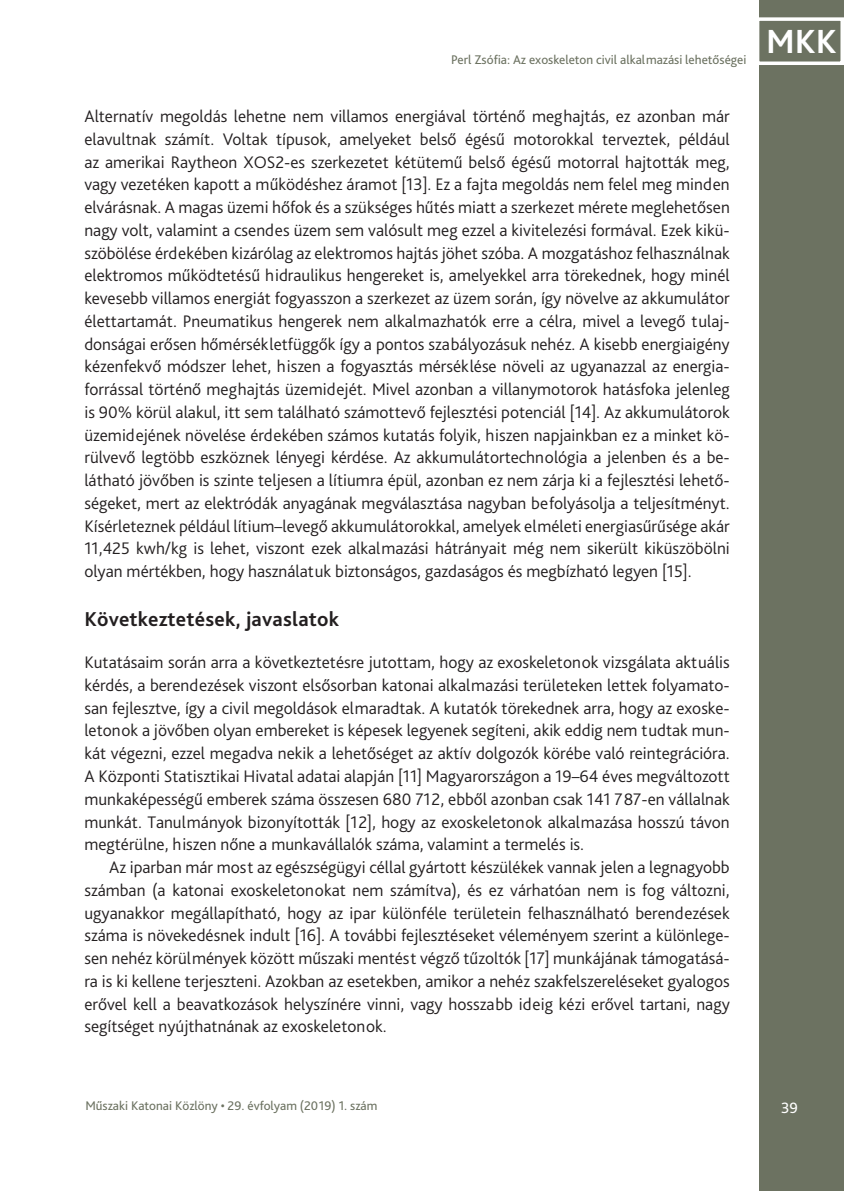
<style>
.page{position:relative;width:844px;height:1191px;background:#fff}
.page>*{position:absolute;margin:0;border:0;box-sizing:border-box;transform-origin:0 0}
.t1{font:700 35px "Bliss Pro";color:#fff}
.Címsor_1{font:700 21px "Bliss Pro";letter-spacing:.01em;color:#231f20}
.Szöveg_1st___3_mm{font:300 17.5px/22.8px "Bliss Pro";color:#231f20;text-align:justify}
.Szöveg_1st{font:300 17.5px/22.8px "Bliss Pro";color:#231f20;text-align:justify}
.Szöveg{font:300 17.5px/22.8px "Bliss Pro";color:#231f20;text-align:justify}
.t2{font:15.75px "Bliss Pro";color:#fff}
.t3{font:13.12px "Bliss Pro";color:#6c7261}
</style>
<div class="page">
<div style="left:759px;top:0;width:84px;height:1191px;background:#6c7261"></div>
<div style="left:755px;top:17px;width:88px;height:48px;border:4px solid #fff"></div>
<p class="t3" style="left:451px;top:51px;width:297px">Perl Zsófia: Az exoskeleton civil alkalmazási lehetőségei</p>
<p class="Szöveg_1st___3_mm" style="left:84px;top:104px;width:646px">Alternatív megoldás lehetne nem villamos energiával történő meghajtás, ez azonban már elavultnak számít. Voltak típusok, amelyeket belső égésű motorokkal terveztek, például az amerikai Raytheon XOS2-es szerkezetet kétütemű belső égésű motorral hajtották meg, vagy vezetéken kapott a működéshez áramot [13]. Ez a fajta megoldás nem felel meg minden elvárásnak. A magas üzemi hőfok és a szükséges hűtés miatt a szerkezet mérete meglehetősen nagy volt, valamint a csendes üzem sem valósult meg ezzel a kivitelezési formával. Ezek kikü&shy;szöbölése érdekében kizárólag az elektromos hajtás jöhet szóba. A mozgatáshoz felhasználnak elektromos működtetésű hidraulikus hengereket is, amelyekkel arra törekednek, hogy minél kevesebb villamos energiát fogyasszon a szerkezet az üzem során, így növelve az akkumulátor élettartamát. Pneumatikus hengerek nem alkalmazhatók erre a célra, mivel a levegő tulaj&shy;donságai erősen hőmérsékletfüggők így a pontos szabályozásuk nehéz. A kisebb energiaigény kézenfekvő módszer lehet, hiszen a fogyasztás mérséklése növeli az ugyanazzal az energia&shy;forrással történő meghajtás üzemidejét. Mivel azonban a villanymotorok hatásfoka jelenleg is 90% körül alakul, itt sem található számottevő fejlesztési potenciál [14]. Az akkumulátorok üzemidejének növelése érdekében számos kutatás folyik, hiszen napjainkban ez a minket kö&shy;rülvevő legtöbb eszköznek lényegi kérdése. Az akkumulátortechnológia a jelenben és a be&shy;látható jövőben is szinte teljesen a lítiumra épül, azonban ez nem zárja ki a fejlesztési lehető&shy;ségeket, mert az elektródák anyagának megválasztása nagyban befolyásolja a teljesítményt.<br>Kísérleteznek például lítium–levegő akkumulátorokkal, amelyek elméleti energiasűrűsége akár 11,425 kwh/kg is lehet, viszont ezek alkalmazási hátrányait még nem sikerült kiküszöbölni olyan mértékben, hogy használatuk biztonságos, gazdaságos és megbízható legyen [15].</p>
<p class="Címsor_1" style="left:84px;top:606px;width:256px">Következtetések, javaslatok</p>
<p class="Szöveg_1st" style="left:84px;top:650px;width:646px">Kutatásaim során arra a következtetésre jutottam, hogy az exoskeletonok vizsgálata aktuális kérdés, a berendezések viszont elsősorban katonai alkalmazási területeken lettek folyamato&shy;san fejlesztve, így a civil megoldások elmaradtak. A kutatók törekednek arra, hogy az exoske&shy;letonok a jövőben olyan embereket is képesek legyenek segíteni, akik eddig nem tudtak mun&shy;kát végezni, ezzel megadva nekik a lehetőséget az aktív dolgozók körébe való reintegrációra.<br>A Központi Statisztikai Hivatal adatai alapján [11] Magyarországon a 19–64 éves megváltozott munkaképességű emberek száma összesen 680 712, ebből azonban csak 141 787-en vállalnak munkát. Tanulmányok bizonyították [12], hogy az exoskeletonok alkalmazása hosszú távon megtérülne, hiszen nőne a munkavállalók száma, valamint a termelés is.</p>
<p class="Szöveg" style="left:84px;top:855px;width:646px;text-indent:25px">Az iparban már most az egészségügyi céllal gyártott készülékek vannak jelen a legnagyobb számban (a katonai exoskeletonokat nem számítva), és ez várhatóan nem is fog változni, ugyanakkor megállapítható, hogy az ipar különféle területein felhasználható berendezések száma is növekedésnek indult [16]. A további fejlesztéseket véleményem szerint a különlege&shy;sen nehéz körülmények között műszaki mentést végző tűzoltók [17] munkájának támogatásá&shy;ra is ki kellene terjeszteni. Azokban az esetekben, amikor a nehéz szakfelszereléseket gyalogos erővel kell a beavatkozások helyszínére vinni, vagy hosszabb ideig kézi erővel tartani, nagy segítséget nyújthatnának az exoskeletonok.</p>
<h1 class="t1" style="left:765px;top:20px;width:72px">MKK</h1>
<p class="t3" style="left:85px;top:1098px;width:293px">Műszaki Katonai Közlöny • 29. évfolyam (2019) 1. szám</p>
<p class="t2" style="left:780px;top:1098px;width:18px">39</p>
</div>
